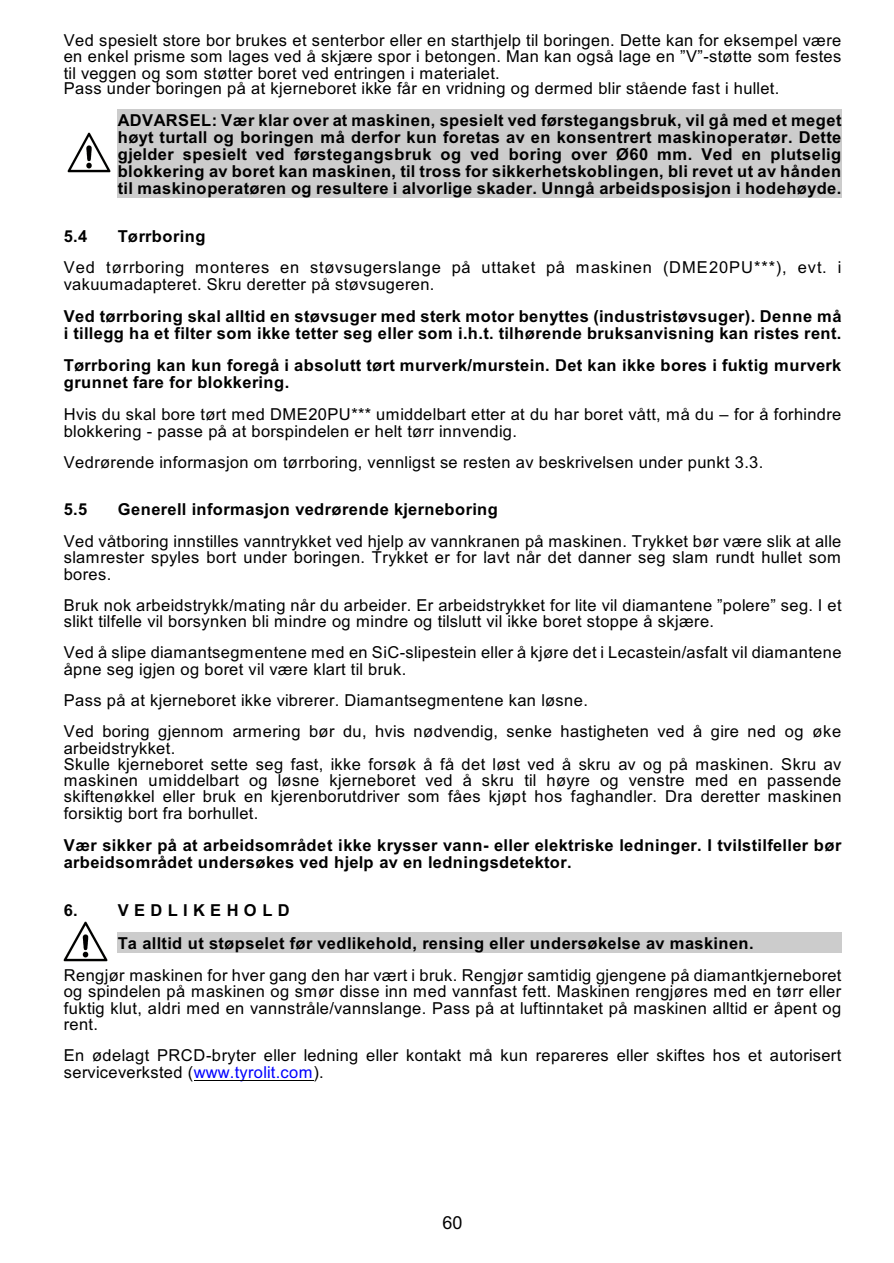
<style>
.page{position:relative;width:894px;height:1263px;background:#fff}
.page>*{position:absolute;margin:0;border:0;box-sizing:border-box;transform-origin:0 0}
.t1{font:18px "Arial";color:#000}
.t2{font:16.5px/16.4px "Arial";letter-spacing:.02em;color:#000}
.t3{font:700 16.5px/17px "Arial";letter-spacing:.02em;color:#000}
.t4{font:16.5px/16.4px "Arial";letter-spacing:.04em;color:#000}
.s1{color:#00f}
</style>
<div class="page">
<div style="left:118px;top:110px;width:724px;height:88px;background:#ccc"></div>
<div style="left:118px;top:932px;width:724px;height:21px;background:#ccc"></div>
<img style="left:67px;top:133px;width:44px;height:39px">
<img style="left:64px;top:922px;width:43px;height:40px">
<hr style="left:194px;top:1080px;width:120px;height:1px;background:#000">
<p class="t2" style="left:64px;top:34px;width:779px">Ved spesielt store bor brukes et senterbor eller en starthjelp til boringen. Dette kan for eksempel være en enkel prisme som lages ved å skjære spor i betongen. Man kan også lage en ”V”-støtte som festes til veggen og som støtter boret ved entringen i materialet.<br>Pass under boringen på at kjerneboret ikke får en vridning og dermed blir stående fast i hullet.</p>
<p class="t3" style="left:118px;top:114px;width:725px;text-align:justify">ADVARSEL: Vær klar over at maskinen, spesielt ved førstegangsbruk, vil gå med et meget høyt turtall og boringen må derfor kun foretas av en konsentrert maskinoperatør. Dette gjelder spesielt ved førstegangsbruk og ved boring over Ø60 mm. Ved en plutselig blokkering av boret kan maskinen, til tross for sikkerhetskoblingen, bli revet ut av hånden til maskinoperatøren og resultere i alvorlige skader. Unngå arbeidsposisjon i hodehøyde.</p>
<p class="t3" style="left:64px;top:229px;width:25px">5.4</p>
<p class="t3" style="left:118px;top:229px;width:89px">Tørrboring</p>
<p class="t4" style="left:64px;top:261px;width:779px">Ved tørrboring monteres en støvsugerslange på uttaket på maskinen (DME20PU***), evt. i vakuumadapteret. Skru deretter på støvsugeren.</p>
<p class="t3" style="left:64px;top:309px;width:779px">Ved tørrboring skal alltid en støvsuger med sterk motor benyttes (industristøvsuger). Denne må i tillegg ha et filter som ikke tetter seg eller som i.h.t. tilhørende bruksanvisning kan ristes rent.</p>
<p class="t3" style="left:64px;top:358px;width:779px">Tørrboring kan kun foregå i absolutt tørt murverk/murstein. Det kan ikke bores i fuktig murverk grunnet fare for blokkering.</p>
<p class="t2" style="left:64px;top:408px;width:779px">Hvis du skal bore tørt med DME20PU*** umiddelbart etter at du har boret vått, må du – for å forhindre blokkering - passe på at borspindelen er helt tørr innvendig.</p>
<p class="t2" style="left:64px;top:455px;width:701px">Vedrørende informasjon om tørrboring, vennligst se resten av beskrivelsen under punkt 3.3.</p>
<p class="t3" style="left:64px;top:503px;width:25px">5.5</p>
<p class="t3" style="left:118px;top:503px;width:382px">Generell informasjon vedrørende kjerneboring</p>
<p class="t2" style="left:64px;top:534px;width:779px;text-align:justify">Ved våtboring innstilles vanntrykket ved hjelp av vannkranen på maskinen. Trykket bør være slik at alle slamrester spyles bort under boringen. Trykket er for lavt når det danner seg slam rundt hullet som bores.</p>
<p class="t2" style="left:64px;top:598px;width:779px">Bruk nok arbeidstrykk/mating når du arbeider. Er arbeidstrykket for lite vil diamantene ”polere” seg. I et slikt tilfelle vil borsynken bli mindre og mindre og tilslutt vil ikke boret stoppe å skjære.</p>
<p class="t2" style="left:64px;top:646px;width:779px">Ved å slipe diamantsegmentene med en SiC-slipestein eller å kjøre det i Lecastein/asfalt vil diamantene åpne seg igjen og boret vil være klart til bruk.</p>
<p class="t2" style="left:64px;top:686px;width:779px;line-height:31.3px">Pass på at kjerneboret ikke vibrerer. Diamantsegmentene kan løsne.<br>Ved boring gjennom armering bør du, hvis nødvendig, senke hastigheten ved å gire ned og øke</p>
<p class="t2" style="left:64px;top:741px;width:779px">arbeidstrykket.<br>Skulle kjerneboret sette seg fast, ikke forsøk å få det løst ved å skru av og på maskinen. Skru av maskinen umiddelbart og løsne kjerneboret ved å skru til høyre og venstre med en passende skiftenøkkel eller bruk en kjerenborutdriver som fåes kjøpt hos faghandler. Dra deretter maskinen forsiktig bort fra borhullet.</p>
<p class="t3" style="left:64px;top:838px;width:779px">Vær sikker på at arbeidsområdet ikke krysser vann- eller elektriske ledninger. I tvilstilfeller bør arbeidsområdet undersøkes ved hjelp av en ledningsdetektor.</p>
<p class="t3" style="left:64px;top:904px;width:16px">6.</p>
<p class="t3" style="left:118px;top:896px;width:638px;line-height:32.5px">V E D L I K E H O L D<br>Ta alltid ut støpselet før vedlikehold, rensing eller undersøkelse av maskinen.</p>
<p class="t2" style="left:64px;top:969px;width:779px;text-align:justify">Rengjør maskinen for hver gang den har vært i bruk. Rengjør samtidig gjengene på diamantkjerneboret og spindelen på maskinen og smør disse inn med vannfast fett. Maskinen rengjøres med en tørr eller fuktig klut, aldri med en vannstråle/vannslange. Pass på at luftinntaket på maskinen alltid er åpent og rent.</p>
<p class="t2" style="left:64px;top:1049px;width:779px">En ødelagt PRCD-bryter eller ledning eller kontakt må kun repareres eller skiftes hos et autorisert serviceverksted (<span class="s1">www.tyrolit.com</span>).</p>
<p class="t1" style="left:443px;top:1216px;width:22px">60</p>
</div>
